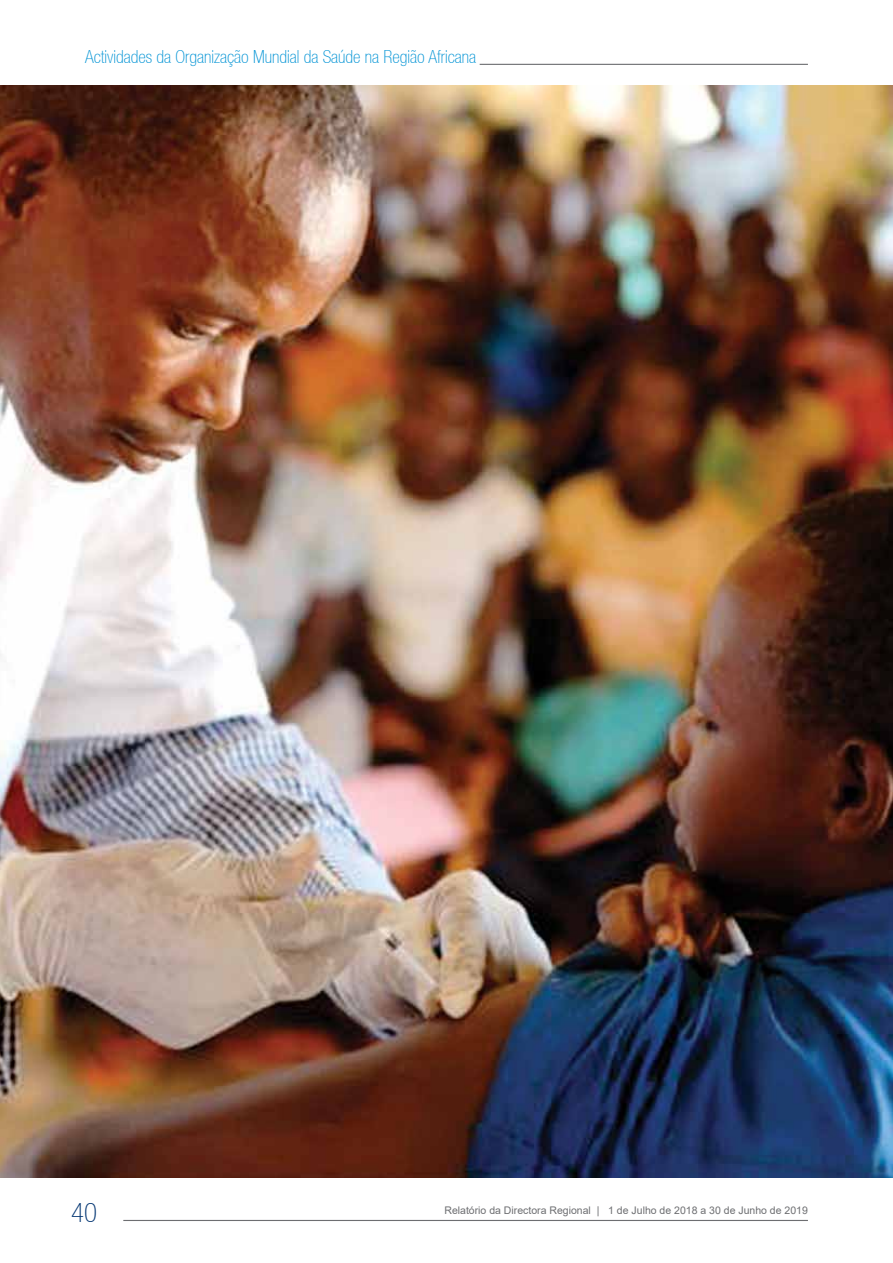
<style>
.page{position:relative;width:893px;height:1263px;background:#fff}
.page>*{position:absolute;margin:0;border:0;box-sizing:border-box;transform-origin:0 0}
.t1{font:100 condensed 27px "Helvetica 37";color:#043673}
.t2{font:100 condensed 18px "Helvetica 37";color:#0093d5}
.t3{font:10.5px "Arial";color:#6d6e71}
</style>
<div class="page">
<hr style="left:123px;top:1220px;width:685px;height:1px;background:#6d6e71">
<hr style="left:480px;top:64px;width:328px;height:1px;background:#6d6e71">
<img style="left:0;top:85px;width:893px;height:1093px">
<h2 class="t2" style="left:85px;top:47px;width:393px">Actividades da Organização Mundial da Saúde na Região Africana</h2>
<h1 class="t1" style="left:71px;top:1197px;width:27px">40</h1>
<p class="t3" style="left:444px;top:1203px;width:365px">Relatório da Directora Regional | 1 de Julho de 2018 a 30 de Junho de 2019</p>
</div>
